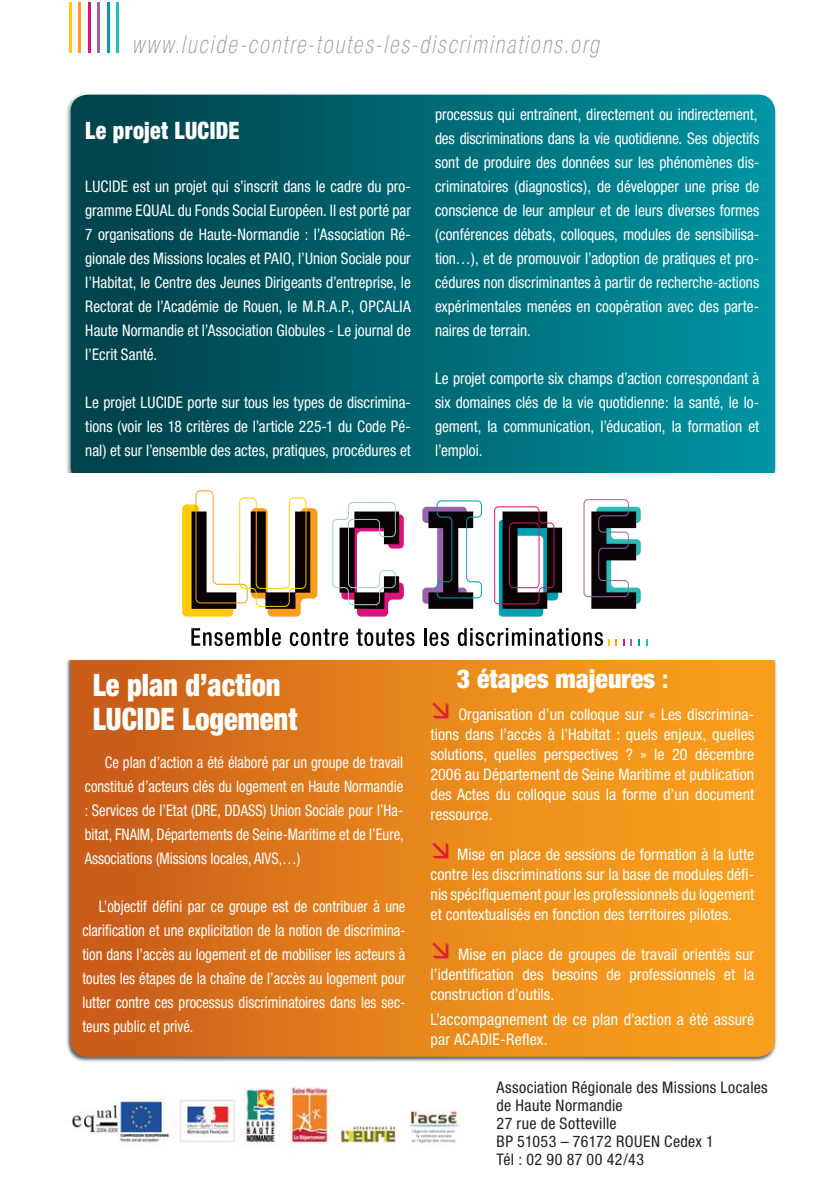
<style>
.page{position:relative;width:840px;height:1191px;background:#fff}
.page>*{position:absolute;margin:0;border:0;box-sizing:border-box;transform-origin:0 0}
.t1{font:900 condensed 31px/33.6px "Helvetica Neue";color:#fff;scale:.92 1}
.t2{font:900 condensed 26px "Helvetica Neue";color:#fff}
.t3{font:italic 100 condensed 24.8px "Helvetica Neue";letter-spacing:.105em;color:#939598;scale:.92 1}
.t4{font:900 condensed 24px "Helvetica Neue";letter-spacing:.015em;color:#fff;scale:.92 1}
.t5{font:condensed 16px/24px "Helvetica Neue";color:#fff;text-align:justify;scale:.96 1}
.t6{font:condensed 16px/20px "Helvetica Neue";color:#fff;text-align:justify}
.t7{font:condensed 16px/24px "Helvetica Neue";color:#fff;text-align:justify;scale:.92 1}
.t8{font:condensed 16px/18px "Helvetica Neue";letter-spacing:.02em;color:#231f20}
.s1{font-weight:700}
</style>
<div class="page">
<img style="left:66px;top:660px;width:711px;height:402px">
<div style="left:71px;top:647px;width:703px;height:409px;background:linear-gradient(to right,#ca5e1a,#ffa71d);border-radius:17px"></div>
<hr style="left:69px;top:2px;width:2px;height:51px;background:#ffcb04">
<hr style="left:78px;top:2px;width:3px;height:51px;background:#f99d1c">
<hr style="left:88px;top:2px;width:2px;height:51px;background:#d91378">
<hr style="left:98px;top:2px;width:2px;height:51px;background:#9664aa">
<hr style="left:107px;top:2px;width:3px;height:51px;background:#00a0b0">
<hr style="left:117px;top:2px;width:2px;height:51px;background:#2bbcb6">
<div style="left:71px;top:95px;width:703px;height:389px;background:linear-gradient(to right,#003d45,#0094a2);border-radius:17px"></div>
<div style="left:51px;top:473px;width:743px;height:187px;background:#fff"></div>
<svg style="left:182px;top:490px;width:135px;height:126px"></svg>
<svg style="left:332px;top:502px;width:71px;height:114px"></svg>
<svg style="left:422px;top:500px;width:59px;height:109px"></svg>
<svg style="left:494px;top:506px;width:67px;height:110px"></svg>
<svg style="left:583px;top:499px;width:57px;height:110px"></svg>
<svg style="left:615px;top:639px;width:9px;height:6px"></svg>
<svg style="left:630px;top:639px;width:9px;height:6px"></svg>
<svg style="left:191px;top:628px;width:72px;height:18px"></svg>
<hr style="left:266px;top:628px;width:3px;height:17px;background:#090204">
<svg style="left:272px;top:632px;width:9px;height:14px"></svg>
<svg style="left:289px;top:629px;width:59px;height:17px"></svg>
<svg style="left:356px;top:629px;width:58px;height:17px"></svg>
<hr style="left:423px;top:628px;width:3px;height:17px;background:#090204">
<svg style="left:429px;top:632px;width:20px;height:14px"></svg>
<svg style="left:457px;top:628px;width:152px;height:18px"></svg>
<img style="left:72px;top:1080px;width:393px;height:67px">
<svg style="left:432px;top:702px;width:16px;height:16px"></svg>
<svg style="left:432px;top:842px;width:16px;height:16px"></svg>
<svg style="left:432px;top:942px;width:16px;height:16px"></svg>
<h3 class="t3" style="left:132px;top:35px;width:508px">www.lucide-contre-toutes-les-discriminations.org</h3>
<h3 class="t4" style="left:85px;top:122px;width:169px">Le projet LUCIDE</h3>
<p class="t5" style="left:85px;top:176px;width:340px">LUCIDE est un projet qui s’inscrit dans le cadre du pro&shy;gramme EQUAL du Fonds Social Européen. Il est porté par 7 organisations de Haute-Normandie : l’Association Ré&shy;gionale des Missions locales et PAIO, l’Union Sociale pour l’Habitat, le Centre des Jeunes Dirigeants d’entreprise, le Rectorat de l’Académie de Rouen, le M.R.A.P., OPCALIA Haute Normandie et l’Association Globules - Le journal de l’Ecrit Santé.</p>
<p class="t5" style="left:85px;top:392px;width:340px">Le projet LUCIDE porte sur tous les types de discrimina&shy;tions (voir les 18 critères de l’article 225-1 du Code Pé&shy;nal) et sur l’ensemble des actes, pratiques, procédures et</p>
<p class="t5" style="left:435px;top:104px;width:339px;text-align:left">processus qui entraînent, directement ou indirectement, des discriminations dans la vie quotidienne. Ses objectifs sont de produire des données sur les phénomènes dis&shy;criminatoires (diagnostics), de développer une prise de conscience de leur ampleur et de leurs diverses formes (conférences débats, colloques, modules de sensibilisa&shy;tion…), et de promouvoir l’adoption de pratiques et pro&shy;cédures non discriminantes à partir de recherche-actions expérimentales menées en coopération avec des parte&shy;naires de terrain.</p>
<p class="t5" style="left:435px;top:368px;width:339px">Le projet comporte six champs d’action correspondant à six domaines clés de la vie quotidienne: la santé, le lo&shy;gement, la communication, l’éducation, la formation et l’emploi.</p>
<h1 class="t1" style="left:93px;top:671px;width:224px">Le plan d’action<br>LUCIDE Logement</h1>
<p class="t7" style="left:85px;top:752px;width:348px;text-indent:20px">Ce plan d’action a été élaboré par un groupe de travail constitué d’acteurs clés du logement en Haute Normandie : Services de l’Etat (DRE, DDASS) Union Sociale pour l’Ha&shy;bitat, FNAIM, Départements de Seine-Maritime et de l’Eure, Associations (Missions locales, AIVS,…)</p>
<p class="t7" style="left:82px;top:896px;width:352px;text-indent:16px">L’objectif défini par ce groupe est de contribuer à une clarification et une explicitation de la notion de discrimina&shy;tion dans l’accès au logement et de mobiliser les acteurs à toutes les étapes de la chaîne de l’accès au logement pour lutter contre ces processus discriminatoires dans les sec&shy;teurs public et privé.</p>
<h2 class="t2" style="left:456px;top:669px;width:213px">3 étapes majeures <span class="s1">:</span></h2>
<p class="t6" style="left:430px;top:706px;width:325px;text-indent:28px">Organisation d’un colloque sur « Les discrimina&shy;tions dans l’accès à l’Habitat : quels enjeux, quelles solutions, quelles perspectives ? » le 20 décembre 2006 au Département de Seine Maritime et publication des Actes du colloque sous la forme d’un document ressource.</p>
<p class="t6" style="left:430px;top:845px;width:325px;text-indent:27px">Mise en place de sessions de formation à la lutte contre les discriminations sur la base de modules défi&shy;nis spécifiquement pour les professionnels du logement et contextualisés en fonction des territoires pilotes.</p>
<p class="t6" style="left:430px;top:945px;width:325px;text-indent:27px">Mise en place de groupes de travail orientés sur l’identification des besoins de professionnels et la construction d’outils.</p>
<p class="t6" style="left:430px;top:1011px;width:325px">L’accompagnement de ce plan d’action a été assuré par ACADIE-Reflex.</p>
<p class="t8" style="left:496px;top:1079px;width:272px">Association Régionale des Missions Locales de Haute Normandie<br>27 rue de Sotteville<br>BP 51053 – 76172 ROUEN Cedex 1<br>Tél : 02 90 87 00 42/43</p>
</div>
